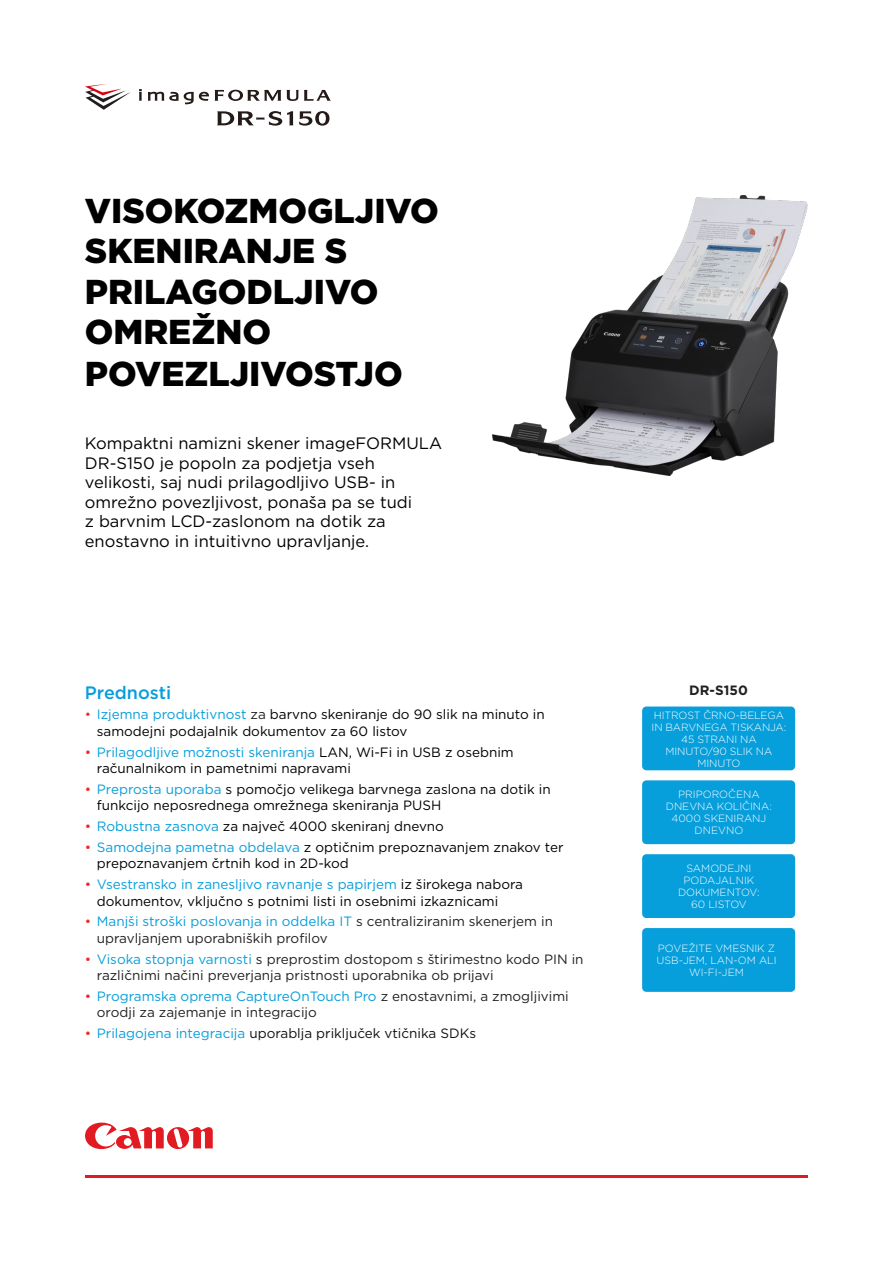
<style>
.page{position:relative;width:893px;height:1263px;background:#fff}
.page>*{position:absolute;margin:0;border:0;box-sizing:border-box;transform-origin:0 0}
.t1{font:900 34.5px/40.8px "Gotham";color:#000}
.SUBHEAD{font:500 18px "Gotham";color:#069edb}
.t2{font:16.5px/19.5px "Gotham";color:#000}
.BODY_BULLETS{font:13.5px/16.5px "Gotham";color:#000}
.BODY_BULLETS-2{font:13.5px/16.5px "Gotham";color:#231f20}
.BODY_BULLETS-3{font:13.5px "Gotham";color:#0d1011}
.SUBHEAD-2{font:700 13.5px "Gotham";color:#231f20}
.COVER_HEADER_SMALL{font:300 10.5px/12px "Gotham";color:#fff;text-align:center}
.s1{font-weight:300;color:#ee2a24}
.s2{color:#069edb}
.s3{color:#231f20}
.s4{color:#ee2a24}
</style>
<div class="page">
<svg style="left:85px;top:1122px;width:128px;height:28px"></svg>
<hr style="left:85px;top:1175px;width:723px;height:3px;background:#e21a21">
<img style="left:492px;top:195px;width:316px;height:281px">
<svg style="left:85px;top:90px;width:45px;height:20px"></svg>
<svg style="left:139px;top:89px;width:3px;height:12px"></svg>
<svg style="left:148px;top:90px;width:183px;height:14px"></svg>
<svg style="left:217px;top:111px;width:112px;height:15px"></svg>
<div style="left:642px;top:706px;width:153px;height:64px;background:#069edb;border-radius:4px"></div>
<div style="left:642px;top:780px;width:153px;height:64px;background:#069edb;border-radius:4px"></div>
<div style="left:642px;top:854px;width:153px;height:64px;background:#069edb;border-radius:4px"></div>
<div style="left:642px;top:928px;width:153px;height:64px;background:#069edb;border-radius:4px"></div>
<p class="t1" style="left:85px;top:190px;width:356px">VISOKOZMOGLJIVO<br>SKENIRANJE S<br>PRILAGODLJIVO<br>OMREŽNO<br>POVEZLJIVOSTJO</p>
<p class="t2" style="left:85px;top:433px;width:359px">Kompaktni namizni skener imageFORMULA DR-S150 je popoln za podjetja vseh velikosti, saj nudi prilagodljivo USB- in omrežno povezljivost, ponaša pa se tudi<br>z barvnim LCD-zaslonom na dotik za enostavno in intuitivno upravljanje.</p>
<p class="SUBHEAD" style="left:85px;top:680px;width:88px">Prednosti</p>
<p class="BODY_BULLETS" style="left:97px;top:706px;width:449px;text-indent:-12px"><span class="s1">•</span> <span class="s2">Izjemna produktivnost</span> <span class="s3">za</span> barvno skeniranje do 90 slik na minuto in samodejni podajalnik dokumentov za 60 listov</p>
<p class="BODY_BULLETS" style="left:97px;top:743px;width:418px;text-indent:-12px"><span class="s4">•</span> <span class="s2">Prilagodljive možnosti skeniranja</span> LAN, Wi-Fi in USB z osebnim računalnikom in pametnimi napravami</p>
<p class="BODY_BULLETS" style="left:97px;top:781px;width:455px;text-indent:-12px"><span class="s4">•</span> <span class="s2">Preprosta uporaba</span> s pomočjo velikega barvnega zaslona na dotik in funkcijo neposrednega omrežnega skeniranja PUSH</p>
<p class="BODY_BULLETS" style="left:85px;top:818px;width:361px"><span class="s4">•</span> <span class="s2">Robustna zasnova</span> za največ 4000 skeniranj dnevno</p>
<p class="BODY_BULLETS" style="left:97px;top:839px;width:468px;text-indent:-12px"><span class="s4">•</span> <span class="s2">Samodejna pametna obdelava</span> z optičnim prepoznavanjem znakov ter prepoznavanjem črtnih kod in 2D-kod</p>
<p class="BODY_BULLETS" style="left:97px;top:876px;width:428px;text-indent:-12px"><span class="s4">•</span> <span class="s2">Vsestransko in zanesljivo ravnanje s papirjem</span> iz širokega nabora dokumentov, vključno s potnimi listi in osebnimi izkaznicami</p>
<p class="BODY_BULLETS-2" style="left:97px;top:913px;width:458px;text-indent:-12px"><span class="s4">•</span> <span class="s2">Manjši stroški poslovanja in oddelka IT</span> s centraliziranim skenerjem in upravljanjem uporabniških profilov</p>
<p class="BODY_BULLETS-2" style="left:97px;top:950px;width:488px;text-indent:-12px"><span class="s4">•</span> <span class="s2">Visoka stopnja varnosti</span> s preprostim dostopom s štirimestno kodo PIN in različnimi načini preverjanja pristnosti uporabnika ob prijavi</p>
<p class="BODY_BULLETS-2" style="left:97px;top:988px;width:473px;text-indent:-12px"><span class="s4">•</span> <span class="s2">Programska oprema CaptureOnTouch Pro</span> z enostavnimi, a zmogljivimi orodji za zajemanje in integracijo</p>
<p class="BODY_BULLETS-3" style="left:85px;top:1025px;width:393px"><span class="s4">•</span> <span class="s2">Prilagojena integracija</span> uporablja priključek vtičnika SDKs</p>
<p class="SUBHEAD-2" style="left:689px;top:681px;width:60px">DR-S150</p>
<p class="COVER_HEADER_SMALL" style="left:652px;top:709px;width:136px;text-align:left">HITROST ČRNO-BELEGA<br>IN BARVNEGA TISKANJA:</p>
<p class="COVER_HEADER_SMALL" style="left:665px;top:733px;width:108px">45 STRANI NA<br>MINUTO/90 SLIK NA<br>MINUTO</p>
<p class="COVER_HEADER_SMALL" style="left:666px;top:788px;width:108px">PRIPOROČENA<br>DNEVNA KOLIČINA:</p>
<p class="COVER_HEADER_SMALL" style="left:671px;top:812px;width:96px">4000 SKENIRANJ<br>DNEVNO</p>
<p class="COVER_HEADER_SMALL" style="left:678px;top:862px;width:83px">SAMODEJNI<br>PODAJALNIK<br>DOKUMENTOV:<br>60 LISTOV</p>
<p class="COVER_HEADER_SMALL" style="left:656px;top:942px;width:122px">POVEŽITE VMESNIK Z<br>USB-JEM, LAN-OM ALI<br>WI-FI-JEM</p>
</div>
